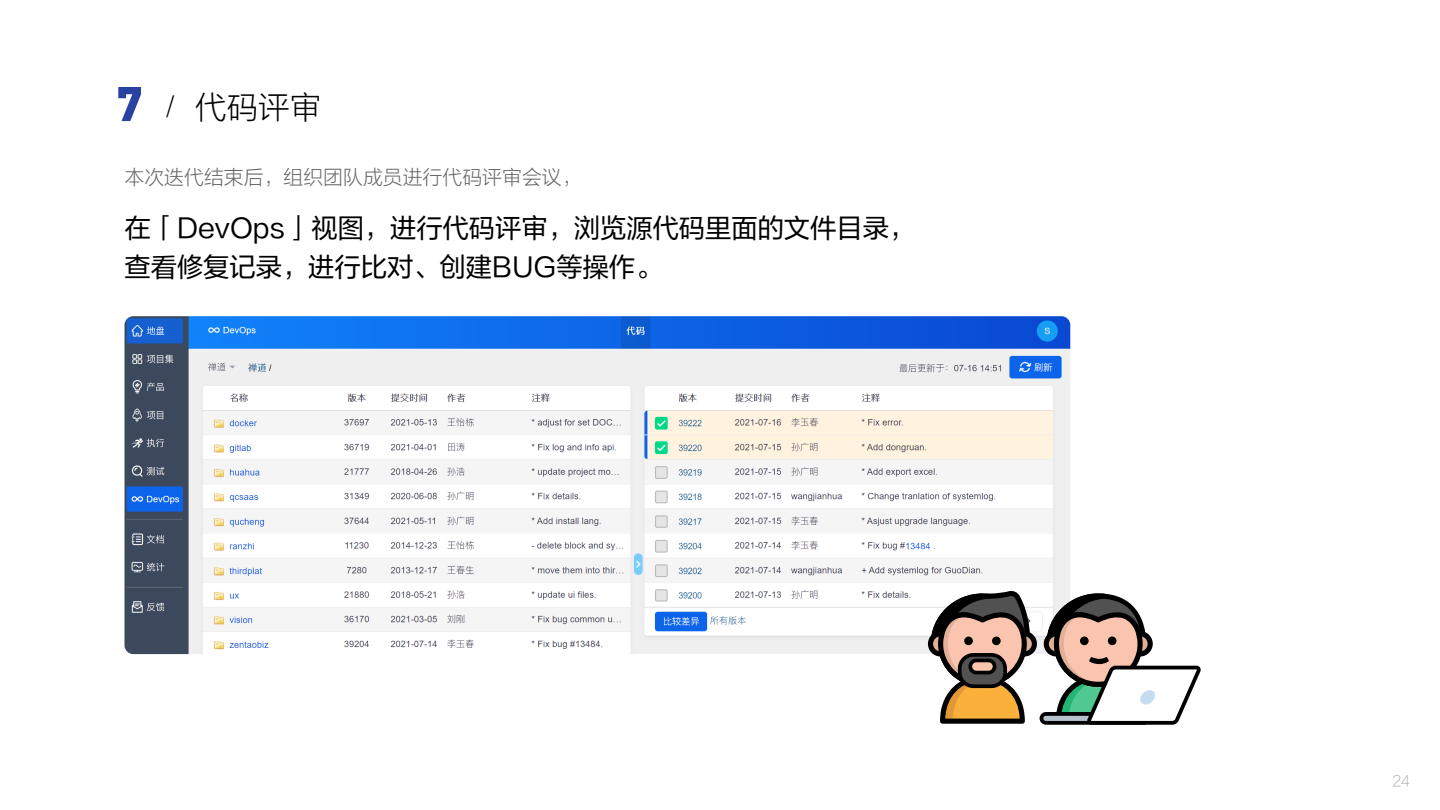
<style>
.page{position:relative;width:1440px;height:810px;background:#fff}
.page>*{position:absolute;margin:0;border:0;box-sizing:border-box;transform-origin:0 0}
.t1{font:31.5px "FZLTKHK GBK1 0";color:#000}
.t2{font:26.25px/39.8px "FZLTHJW GB1 0";color:#000}
.t3{font:19.88px "FZLTKHK GBK1 0";color:#666}
.t4{font:14.77px "FZLTKHK GBK1 0";color:#b3b3b3}
.s1{font-family:"DIN Next LT Pro";font-weight:800;font-size:50.1px;color:#2842a2}
.s2{font-size:27.38px}
</style>
<div class="page">
<img style="left:124px;top:316px;width:946px;height:338px">
<svg style="left:928px;top:590px;width:273px;height:135px"></svg>
<p class="t1" style="left:115px;top:89px;width:207px"><span class="s1">7</span> <span class="s2">/</span> 代码评审</p>
<p class="t3" style="left:124px;top:166px;width:459px">本次迭代结束后，组织团队成员进行代码评审会议，</p>
<p class="t2" style="left:124px;top:208px;width:792px">在「DevOps」视图，进行代码评审，浏览源代码里面的文件目录，查看修复记录，进行比对、创建BUG等操作。</p>
<p class="t4" style="left:1392px;top:773px;width:19px">24</p>
</div>
